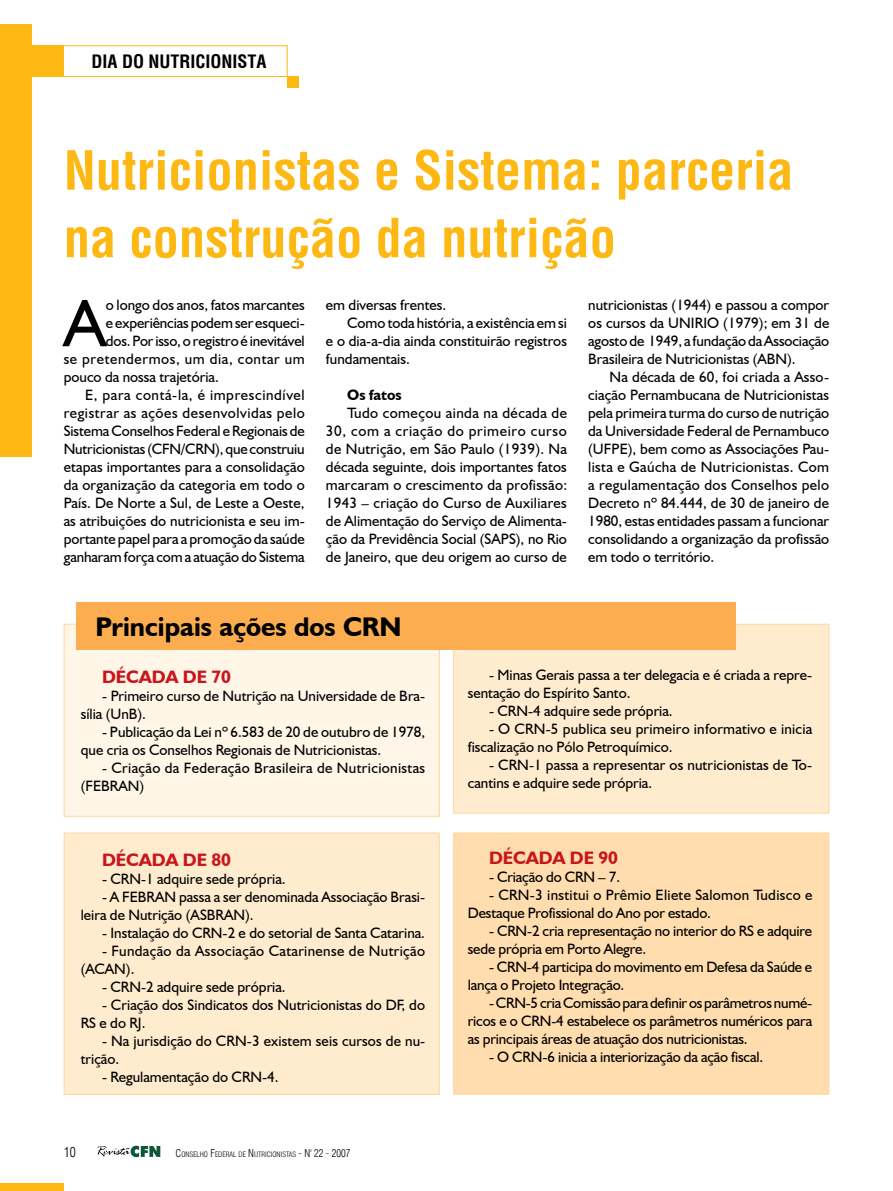
<style>
.page{position:relative;width:893px;height:1191px;background:#fff}
.page>*{position:absolute;margin:0;border:0;box-sizing:border-box;transform-origin:0 0}
.t1{font:67.65px "Humanist 521 BT";color:#000}
.t2{font:700 condensed 52.5px/67.5px "Switzerland";color:#fdb813}
.t3{font:700 27px "Humanist 521 BT";color:#000}
.t4{font:700 18px "Humanist 521 BT";color:#c8161d}
.t5{font:700 condensed 18px "Switzerland";color:#000}
.t6{font:15px/18px "Humanist 521 BT";color:#000}
.t7{font:15px "Humanist 521 BT";letter-spacing:.04em;color:#000}
.t8{font:15px/18px "Humanist 521 BT";letter-spacing:.02em;color:#000}
.t9{font:15px/18px "Humanist 521 BT";letter-spacing:.025em;color:#000}
.t10{font:15px "Humanist 521 BT";letter-spacing:.035em;color:#000}
.t11{font:700 15px "Humanist 521 BT";color:#000}
.t12{font:13.5px "Switzerland Cond Light";color:#000}
.t13{font:7.35px "Switzerland Cond Light";color:#000}
.s1{font-size:10.5px}
</style>
<div class="page">
<div style="left:453px;top:624px;width:376px;height:189px;background:#ffeccf;border:1px solid #ffd69d"></div>
<div style="left:453px;top:832px;width:376px;height:262px;background:#ffddae;border:1px solid #ffd69d"></div>
<div style="left:64px;top:624px;width:376px;height:192px;background:#fff6e7;border:1px solid #ffd69d"></div>
<div style="left:64px;top:832px;width:376px;height:262px;background:#ffeccf;border:1px solid #ffd69d"></div>
<div style="left:76px;top:602px;width:660px;height:47px;background:#fbad50"></div>
<div style="left:0;top:1183px;width:64px;height:8px;background:#fdb813"></div>
<div style="left:49px;top:45px;width:239px;height:32px;border:1px solid #fdb813"></div>
<div style="left:23px;top:45px;width:40px;height:32px;background:#fdb813"></div>
<div style="left:287px;top:76px;width:12px;height:12px;background:#fdb813"></div>
<div style="left:0;top:24px;width:31px;height:432px;background:#fdb813"></div>
<svg style="left:98px;top:1145px;width:62px;height:12px"></svg>
<p class="t5" style="left:92px;top:50px;width:123px">Dia do Nutricioni</p>
<p class="t5" style="left:238px;top:50px;width:21px">sta</p>
<h2 class="t2" style="left:64px;top:136px;width:731px">Nutricionistas e Sistema: parceria na construção da nutrição</h2>
<h1 class="t1" style="left:64px;top:281px;width:44px">A</h1>
<p class="t6" style="left:106px;top:296px;width:200px">o longo dos anos, fatos marcantes</p>
<p class="t6" style="left:106px;top:314px;width:200px">e experiências podem ser esqueci-</p>
<p class="t6" style="left:106px;top:332px;width:200px">dos. Por isso, o registro é inevitável</p>
<p class="t7" style="left:64px;top:350px;width:243px">se pretendermos, um dia, contar um</p>
<p class="t6" style="left:64px;top:368px;width:157px">pouco da nossa trajetória.</p>
<p class="t7" style="left:85px;top:386px;width:221px">E, para contá-la, é imprescindível</p>
<p class="t10" style="left:64px;top:404px;width:243px">registrar as ações desenvolvidas pelo</p>
<p class="t6" style="left:64px;top:422px;width:243px">Sistema Conselhos Federal e Regionais de</p>
<p class="t6" style="left:64px;top:440px;width:242px">Nutricionistas (CFN/CRN), que construiu</p>
<p class="t6" style="left:64px;top:458px;width:242px">etapas importantes para a consolidação</p>
<p class="t6" style="left:64px;top:476px;width:243px">da organização da categoria em todo o</p>
<p class="t6" style="left:64px;top:494px;width:242px">País. De Norte a Sul, de Leste a Oeste,</p>
<p class="t6" style="left:64px;top:512px;width:243px">as atribuições do nutricionista e seu im-</p>
<p class="t6" style="left:64px;top:530px;width:243px">portante papel para a promoção da saúde</p>
<p class="t6" style="left:64px;top:548px;width:243px">ganharam força com a atuação do Sistema</p>
<p class="t6" style="left:326px;top:296px;width:122px">em diversas frentes.</p>
<p class="t6" style="left:347px;top:314px;width:221px">Como toda história, a existência em si</p>
<p class="t6" style="left:326px;top:332px;width:242px">e o dia-a-dia ainda constituirão registros</p>
<p class="t6" style="left:326px;top:350px;width:85px">fundamentais.</p>
<p class="t11" style="left:347px;top:386px;width:56px">Os fatos</p>
<p class="t6" style="left:326px;top:404px;width:243px;text-align:justify;text-indent:21px">Tudo começou ainda na década de 30, com a criação do primeiro curso de Nutrição, em São Paulo (1939). Na década seguinte, dois importantes fatos marcaram o crescimento da profissão:<br>1943 – criação do Curso de Auxiliares de Alimentação do Serviço de Alimenta&shy;ção da Previdência Social (SAPS), no Rio de Janeiro, que deu origem ao curso de</p>
<h3 class="t3" style="left:95px;top:610px;width:304px">Principais ações dos CRN</h3>
<p class="t6" style="left:588px;top:296px;width:243px;text-align:justify">nutricionistas (1944) e passou a compor os cursos da UNIRIO (1979); em 31 de agosto de 1949, a fundação da Associação Brasileira de Nutricionistas (ABN).</p>
<p class="t6" style="left:588px;top:368px;width:242px;text-align:justify;text-indent:21px">Na década de 60, foi criada a Asso&shy;ciação Pernambucana de Nutricionistas pela primeira turma do curso de nutrição da Universidade Federal de Pernambuco (UFPE), bem como as Associações Pau&shy;lista e Gaúcha de Nutricionistas. Com a regulamentação dos Conselhos pelo Decreto nº 84.444, de 30 de janeiro de 1980, estas entidades passam a funcionar consolidando a organização da profissão em todo o território.</p>
<p class="t4" style="left:102px;top:665px;width:28px">Década</p>
<p class="t4" style="left:183px;top:665px;width:50px">de 70</p>
<p class="t6" style="left:81px;top:686px;width:346px;text-indent:21px">- Primeiro curso de Nutrição na Universidade de Bra&shy;sília (UnB).</p>
<p class="t6" style="left:81px;top:722px;width:346px;text-indent:21px">- Publicação da Lei nº 6.583 de 20 de outubro de 1978, que cria os Conselhos Regionais de Nutricionistas.</p>
<p class="t8" style="left:81px;top:758px;width:346px;text-indent:21px">- Criação da Federação Brasileira de Nutricionistas (FEBRAN)</p>
<p class="t4" style="left:102px;top:849px;width:28px">Década</p>
<p class="t4" style="left:183px;top:849px;width:50px">de 80</p>
<p class="t6" style="left:102px;top:869px;width:185px">- CRN-1 adquire sede própria.</p>
<p class="t6" style="left:81px;top:887px;width:346px;text-indent:21px">- A FEBRAN passa a ser denominada Associação Brasi&shy;leira de Nutrição (ASBRAN).</p>
<p class="t6" style="left:102px;top:923px;width:325px">- Instalação do CRN-2 e do setorial de Santa Catarina.</p>
<p class="t9" style="left:81px;top:941px;width:346px;text-indent:21px">- Fundação da Associação Catarinense de Nutrição (ACAN).</p>
<p class="t6" style="left:102px;top:977px;width:185px">- CRN-2 adquire sede própria.</p>
<p class="t6" style="left:81px;top:995px;width:346px;text-indent:21px">- Criação dos Sindicatos dos Nutricionistas do DF, do<br>RS e do RJ.</p>
<p class="t6" style="left:81px;top:1031px;width:346px;text-indent:21px">- Na jurisdição do CRN-3 existem seis cursos de nu&shy;trição.</p>
<p class="t6" style="left:102px;top:1067px;width:178px">- Regulamentação do CRN-4.</p>
<p class="t12" style="left:64px;top:1143px;width:13px">10</p>
<p class="t13" style="left:176px;top:1150px;width:176px"><span class="s1">C</span>ONSELHO <span class="s1">F</span>EDERAL DE <span class="s1">N</span> UTRICIONISTAS <span class="s1">- N</span><sup>º</sup> <span class="s1">22 - 2007</span></p>
<p class="t6" style="left:468px;top:666px;width:346px;text-indent:21px">- Minas Gerais passa a ter delegacia e é criada a repre&shy;sentação do Espírito Santo.</p>
<p class="t6" style="left:489px;top:702px;width:185px">- CRN-4 adquire sede própria.</p>
<p class="t6" style="left:468px;top:720px;width:346px;text-indent:21px">- O CRN-5 publica seu primeiro informativo e inicia fiscalização no Pólo Petroquímico.</p>
<p class="t6" style="left:468px;top:756px;width:346px;text-indent:21px">- CRN-1 passa a representar os nutricionistas de To&shy;cantins e adquire sede própria.</p>
<p class="t4" style="left:489px;top:846px;width:28px">Década</p>
<p class="t4" style="left:570px;top:846px;width:50px">de 90</p>
<p class="t6" style="left:489px;top:867px;width:133px">- Criação do CRN – 7.</p>
<p class="t6" style="left:468px;top:885px;width:346px;text-indent:21px">- CRN-3 institui o Prêmio Eliete Salomon Tudisco e<br>Destaque Profissional do Ano por estado.</p>
<p class="t6" style="left:468px;top:921px;width:346px;text-indent:21px">- CRN-2 cria representação no interior do RS e adquire sede própria em Porto Alegre.</p>
<p class="t6" style="left:468px;top:957px;width:346px;text-indent:21px">- CRN-4 participa do movimento em Defesa da Saúde e lança o Projeto Integração.</p>
<p class="t6" style="left:468px;top:993px;width:346px;text-align:justify;text-indent:21px">- CRN-5 cria Comissão para definir os parâmetros numé&shy;ricos e o CRN-4 estabelece os parâmetros numéricos para as principais áreas de atuação dos nutricionistas.</p>
<p class="t6" style="left:489px;top:1047px;width:276px">- O CRN-6 inicia a interiorização da ação fiscal.</p>
</div>
